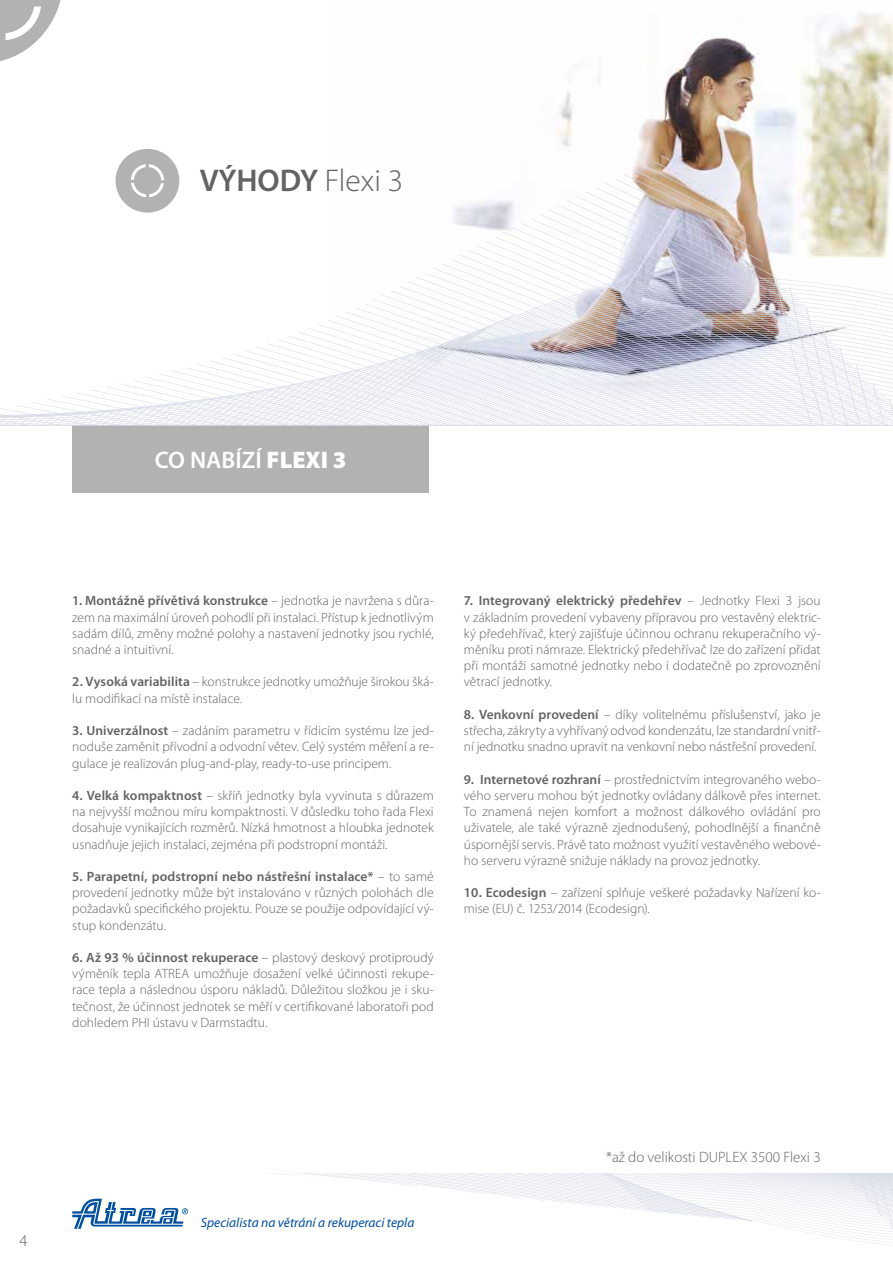
<style>
.page{position:relative;width:893px;height:1263px;background:#fff}
.page>*{position:absolute;margin:0;border:0;box-sizing:border-box;transform-origin:0 0}
.t1{font:600 31.5px "Myriad Pro";color:#646363}
.t2{font:600 24px "Myriad Pro";color:#fff}
.t3{font:300 16.5px "Myriad Pro";color:#646363}
.t4{font:300 15px "Myriad Pro";color:#646363}
.t5{font:300 13.5px/16.2px "Myriad Pro";color:#646363;text-align:justify}
.t6{font:italic 13.5px "Myriad Pro";color:#004f9f}
.s1{font-weight:300}
.s2{font-weight:900}
.s3{font-weight:600}
</style>
<div class="page">
<img style="left:557px;top:13px;width:336px;height:142px">
<div style="left:72px;top:425px;width:357px;height:68px;background:#b2b2b2"></div>
<div style="left:116px;top:149px;width:63px;height:64px;background:#b2b2b2;border-radius:50%"></div>
<svg style="left:0;top:155px;width:893px;height:270px"></svg>
<svg style="left:72px;top:1174px;width:821px;height:72px"></svg>
<svg style="left:0;top:0;width:61px;height:61px"></svg>
<hr style="left:0;top:425px;width:893px;height:1px;background:#d8dde8">
<h1 class="t1" style="left:200px;top:163px;width:205px">VÝHODY <span class="s1">Flexi 3</span></h1>
<h2 class="t2" style="left:155px;top:447px;width:193px">CO NABÍZÍ <span class="s2">FLEXI 3</span></h2>
<p class="t5" style="left:72px;top:593px;width:363px"><span class="s3">1. Montážně přívětivá konstrukce</span> – jednotka je navržena s důra&shy;zem na maximální úroveň pohodlí při instalaci. Přístup k jednotlivým sadám dílů, změny možné polohy a nastavení jednotky jsou rychlé, snadné a intuitivní.</p>
<p class="t5" style="left:72px;top:674px;width:363px"><span class="s3">2. Vysoká variabilita</span> – konstrukce jednotky umožňuje širokou šká&shy;lu modifikací na místě instalace.</p>
<p class="t5" style="left:72px;top:723px;width:363px"><span class="s3">3. Univerzálnost</span> – zadáním parametru v řídicím systému lze jed&shy;noduše zaměnit přívodní a odvodní větev. Celý systém měření a re&shy;gulace je realizován plug-and-play, ready-to-use principem.</p>
<p class="t5" style="left:72px;top:787px;width:363px"><span class="s3">4. Velká kompaktnost</span> – skříň jednotky byla vyvinuta s důrazem na nejvyšší možnou míru kompaktnosti. V důsledku toho řada Flexi dosahuje vynikajících rozměrů. Nízká hmotnost a hloubka jednotek usnadňuje jejich instalaci, zejména při podstropní montáži.</p>
<p class="t5" style="left:72px;top:868px;width:363px"><span class="s3">5. Parapetní, podstropní nebo nástřešní instalace*</span> – to samé provedení jednotky může být instalováno v různých polohách dle požadavků specifického projektu. Pouze se použije odpovídající vý&shy;stup kondenzátu.</p>
<p class="t5" style="left:72px;top:949px;width:363px"><span class="s3">6. Až 93 % účinnost rekuperace</span> – plastový deskový protiproudý výměník tepla ATREA umožňuje dosažení velké účinnosti rekupe&shy;race tepla a následnou úsporu nákladů. Důležitou složkou je i sku&shy;tečnost, že účinnost jednotek se měří v certifikované laboratoři pod dohledem PHI ústavu v Darmstadtu.</p>
<p class="t5" style="left:464px;top:593px;width:358px"><span class="s3">7. Integrovaný elektrický předehřev</span> – Jednotky Flexi 3 jsou v základním provedení vybaveny přípravou pro vestavěný elektric&shy;ký předehřívač, který zajišťuje účinnou ochranu rekuperačního vý&shy;měníku proti námraze. Elektrický předehřívač lze do zařízení přidat při montáži samotné jednotky nebo i dodatečně po zprovoznění větrací jednotky.</p>
<p class="t5" style="left:464px;top:706px;width:358px"><span class="s3">8. Venkovní provedení</span> – díky volitelnému příslušenství, jako je střecha, zákryty a vyhřívaný odvod kondenzátu, lze standardní vnitř&shy;ní jednotku snadno upravit na venkovní nebo nástřešní provedení.</p>
<p class="t5" style="left:464px;top:771px;width:358px"><span class="s3">9. Internetové rozhraní</span> – prostřednictvím integrovaného webo&shy;vého serveru mohou být jednotky ovládany dálkově přes internet.<br>To znamená nejen komfort a možnost dálkového ovládání pro uživatele, ale také výrazně zjednodušený, pohodlnější a finančně úspornější servis. Právě tato možnost využití vestavěného webové&shy;ho serveru výrazně snižuje náklady na provoz jednotky.</p>
<p class="t5" style="left:464px;top:885px;width:358px"><span class="s3">10. Ecodesign</span> – zařízení splňuje veškeré požadavky Nařízení ko&shy;mise (EU) č. 1253/2014 (Ecodesign).</p>
<p class="t3" style="left:20px;top:1231px;width:10px">4</p>
<p class="t6" style="left:201px;top:1215px;width:215px">Specialista na větrání a rekuperaci tepla</p>
<p class="t4" style="left:606px;top:1149px;width:216px">*až do velikosti DUPLEX 3500 Flexi 3</p>
</div>
